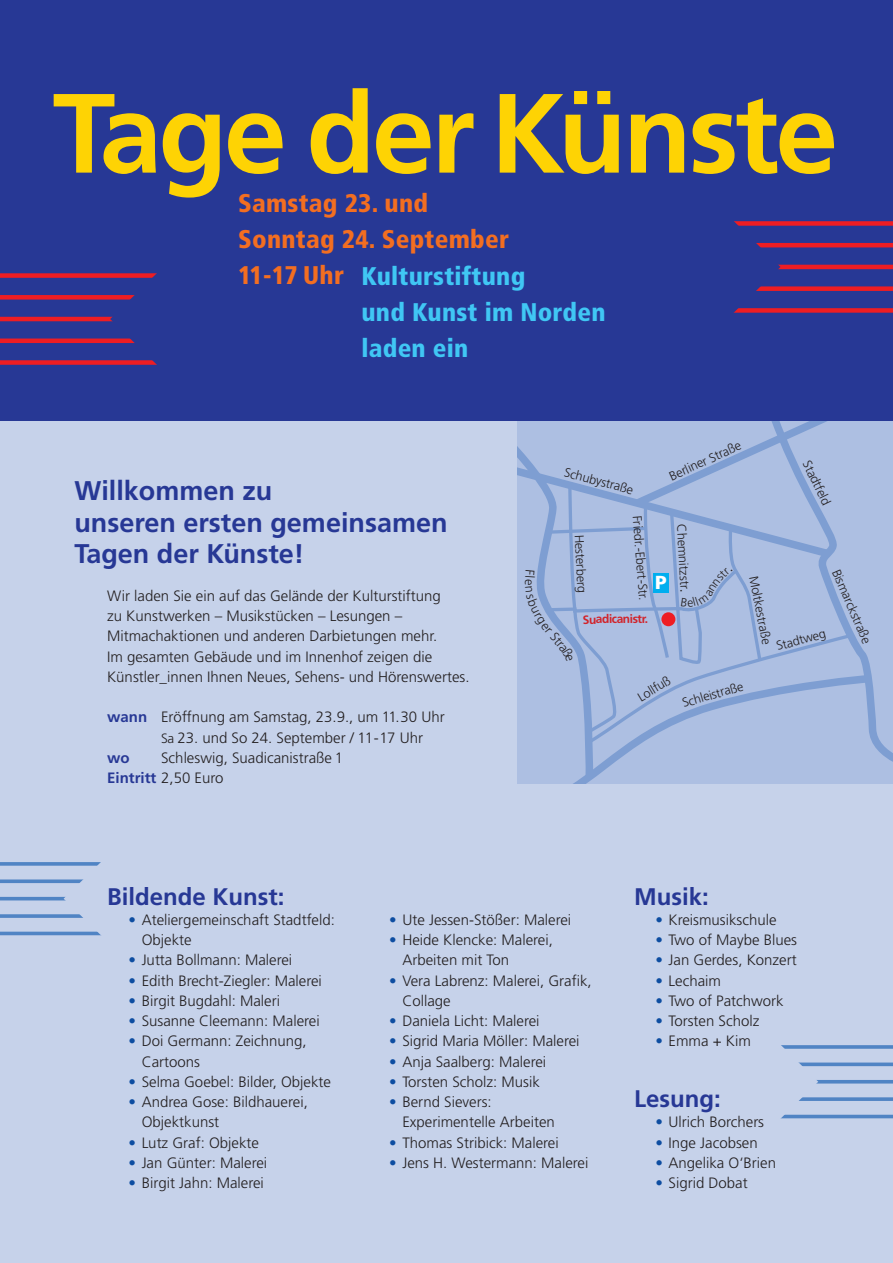
<style>
.page{position:relative;width:893px;height:1263px;background:#fff}
.page>*{position:absolute;margin:0;border:0;box-sizing:border-box;transform-origin:0 0}
.t1{font:700 112.5px "Frutiger";letter-spacing:-.03em;color:#fed304}
.t2{font:700 27px/31.5px "Frutiger";color:#273895}
.t3{font:900 condensed 25.5px/36px "Frutiger";letter-spacing:.01em;color:#f36e21}
.t4{font:900 condensed 25.5px/36px "Frutiger";letter-spacing:.01em;color:#40c7f4}
.t5{font:700 24px "Frutiger";color:#273895}
.t6{font:900 18.9px "Frutiger";color:#fff}
.t7{font:300 15px/20.2px "Frutiger";color:#231f20}
.t8{font:700 15px "Frutiger";color:#273895}
.t9{font:300 12.75px "Frutiger";color:#231f20}
.t10{font:700 12px "Frutiger";color:#d1232a}
.s1{font-weight:700;color:#273895}
.s2{font-size:13.5px}
.s3{font-weight:400;font-size:12px}
.s4{color:#0d4da1}
</style>
<div class="page">
<div style="left:0;top:421px;width:893px;height:842px;background:#c6d2ea"></div>
<div style="left:876px;top:421px;width:17px;height:354px;background:#adbfe2"></div>
<div style="left:0;top:0;width:893px;height:421px;background:#273895"></div>
<svg style="left:0;top:273px;width:157px;height:92px"></svg>
<svg style="left:733px;top:221px;width:160px;height:92px"></svg>
<svg style="left:0;top:862px;width:101px;height:74px"></svg>
<svg style="left:780px;top:1045px;width:113px;height:74px"></svg>
<svg style="left:518px;top:421px;width:358px;height:362px;background:#a7badf"></svg>
<h1 class="t1" style="left:53px;top:67px;width:787px">Tage der Künste</h1>
<h3 class="t3" style="left:238px;top:185px;width:272px">Samstag 23. und<br>Sonntag 24. September<br>11-17 Uhr</h3>
<h3 class="t4" style="left:361px;top:258px;width:246px">Kulturstiftung<br>und Kunst im Norden laden ein</h3>
<h2 class="t2" style="left:74px;top:475px;width:375px">Willkommen zu<br>unseren ersten gemeinsamen<br>Tagen der Künste!</h2>
<p class="t7" style="left:107px;top:585px;width:364px">Wir laden Sie ein auf das Gelände der Kulturstiftung<br>zu Kunstwerken – Musikstücken – Lesungen – Mitmachaktionen und anderen Darbietungen mehr.<br>Im gesamten Gebäude und im Innenhof zeigen die Künstler_innen Ihnen Neues, Sehens- und Hörenswertes.</p>
<p class="t7" style="left:107px;top:707px;width:339px"><span class="s1">wann</span> Eröffnung am Samstag, 23.9., um 11.30 Uhr</p>
<p class="t7" style="left:161px;top:727px;width:263px"><span class="s2">Sa</span> 23. und So 24. September / 11-17 Uhr</p>
<p class="t8" style="left:107px;top:749px;width:24px">wo</p>
<p class="t7" style="left:107px;top:747px;width:237px;text-indent:54px">Schleswig, Suadicanistraße 1<br><span class="s1">Eintritt</span> 2,50 Euro</p>
<p class="t9" style="left:537px;top:579px;width:8px;rotate:90deg">e</p>
<p class="t9" style="left:567px;top:465px;width:72px;rotate:15deg">Schubystraße</p>
<p class="t9" style="left:667px;top:470px;width:79px;rotate:-24deg">Berliner Straße</p>
<p class="t9" style="left:813px;top:458px;width:49px;rotate:64deg">Stadtfeld</p>
<p class="t9" style="left:586px;top:534px;width:60px;rotate:87deg">Hesterberg</p>
<p class="t9" style="left:645px;top:515px;width:86px;rotate:86deg">Friedr.-Ebert-Str.</p>
<p class="t9" style="left:689px;top:524px;width:69px;rotate:87deg">Chemnitzstr<span class="s3">.</span></p>
<p class="t6" style="left:655px;top:571px;width:13px">P</p>
<p class="t10" style="left:583px;top:612px;width:67px;rotate:-1deg">Suadicanistr.</p>
<p class="t9" style="left:842px;top:567px;width:81px;rotate:66deg">Bismarckstraße</p>
<p class="t9" style="left:761px;top:574px;width:72px;rotate:79deg">Moltkestraße</p>
<p class="t9" style="left:775px;top:639px;width:52px;rotate:-15deg">Stadtweg</p>
<p class="t9" style="left:635px;top:692px;width:38px;rotate:-31deg">Lollfuß</p>
<p class="t9" style="left:681px;top:696px;width:65px;rotate:-16deg">Schleistraße</p>
<h3 class="t5" style="left:107px;top:882px;width:179px">Bildende Kunst:</h3>
<p class="t7" style="left:142px;top:909px;width:195px;text-indent:-13px"><span class="s4">•</span> Ateliergemeinschaft Stadtfeld:<br>Objekte</p>
<p class="t7" style="left:128px;top:950px;width:165px"><span class="s4">•</span> Jutta Bollmann: Malerei</p>
<p class="t7" style="left:128px;top:970px;width:195px"><span class="s4">•</span> Edith Brecht-Ziegler: Malerei</p>
<p class="t7" style="left:128px;top:990px;width:153px"><span class="s4">•</span> Birgit Bugdahl: Maleri</p>
<p class="t7" style="left:128px;top:1011px;width:193px"><span class="s4">•</span> Susanne Cleemann: Malerei</p>
<p class="t7" style="left:142px;top:1031px;width:167px;text-indent:-13px"><span class="s4">•</span> Doi Germann: Zeichnung,<br>Cartoons</p>
<p class="t7" style="left:128px;top:1071px;width:204px"><span class="s4">•</span> Selma Goebel: Bilder, Objekte</p>
<p class="t7" style="left:142px;top:1092px;width:168px;text-indent:-13px"><span class="s4">•</span> Andrea Gose: Bildhauerei,<br>Objektkunst</p>
<p class="t7" style="left:128px;top:1132px;width:132px"><span class="s4">•</span> Lutz Graf: Objekte</p>
<p class="t7" style="left:128px;top:1152px;width:140px"><span class="s4">•</span> Jan Günter: Malerei</p>
<p class="t7" style="left:128px;top:1173px;width:137px"><span class="s4">•</span> Birgit Jahn: Malerei</p>
<p class="t7" style="left:389px;top:909px;width:184px"><span class="s4">•</span> Ute Jessen-Stößer: Malerei</p>
<p class="t7" style="left:402px;top:930px;width:152px;text-indent:-13px"><span class="s4">•</span> Heide Klencke: Malerei,<br>Arbeiten mit Ton</p>
<p class="t7" style="left:402px;top:970px;width:191px;text-indent:-13px"><span class="s4">•</span> Vera Labrenz: Malerei, Grafik,<br>Collage</p>
<p class="t7" style="left:389px;top:1011px;width:152px"><span class="s4">•</span> Daniela Licht: Malerei</p>
<p class="t7" style="left:389px;top:1031px;width:192px"><span class="s4">•</span> Sigrid Maria Möller: Malerei</p>
<p class="t7" style="left:389px;top:1051px;width:159px"><span class="s4">•</span> Anja Saalberg: Malerei</p>
<p class="t7" style="left:389px;top:1071px;width:152px"><span class="s4">•</span> Torsten Scholz: Musik</p>
<p class="t7" style="left:402px;top:1092px;width:154px;text-indent:-13px"><span class="s4">•</span> Bernd Sievers:<br>Experimentelle Arbeiten</p>
<p class="t7" style="left:389px;top:1132px;width:171px"><span class="s4">•</span> Thomas Stribick: Malerei</p>
<p class="t7" style="left:389px;top:1152px;width:201px"><span class="s4">•</span> Jens H. Westermann: Malerei</p>
<h3 class="t5" style="left:634px;top:882px;width:76px">Musik:</h3>
<p class="t7" style="left:655px;top:909px;width:123px"><span class="s4">•</span> Kreismusikschule</p>
<p class="t7" style="left:655px;top:930px;width:143px"><span class="s4">•</span> Two of Maybe Blues</p>
<p class="t7" style="left:655px;top:950px;width:143px"><span class="s4">•</span> Jan Gerdes, Konzert</p>
<p class="t7" style="left:655px;top:970px;width:67px"><span class="s4">•</span> Lechaim</p>
<p class="t7" style="left:655px;top:990px;width:130px"><span class="s4">•</span> Two of Patchwork</p>
<p class="t7" style="left:655px;top:1011px;width:106px"><span class="s4">•</span> Torsten Scholz</p>
<p class="t7" style="left:655px;top:1031px;width:97px"><span class="s4">•</span> Emma + Kim</p>
<h3 class="t5" style="left:634px;top:1085px;width:88px">Lesung:</h3>
<p class="t7" style="left:655px;top:1112px;width:110px"><span class="s4">•</span> Ulrich Borchers</p>
<p class="t7" style="left:655px;top:1132px;width:104px"><span class="s4">•</span> Inge Jacobsen</p>
<p class="t7" style="left:655px;top:1152px;width:122px"><span class="s4">•</span> Angelika O‘Brien</p>
<p class="t7" style="left:655px;top:1173px;width:94px"><span class="s4">•</span> Sigrid Dobat</p>
</div>
